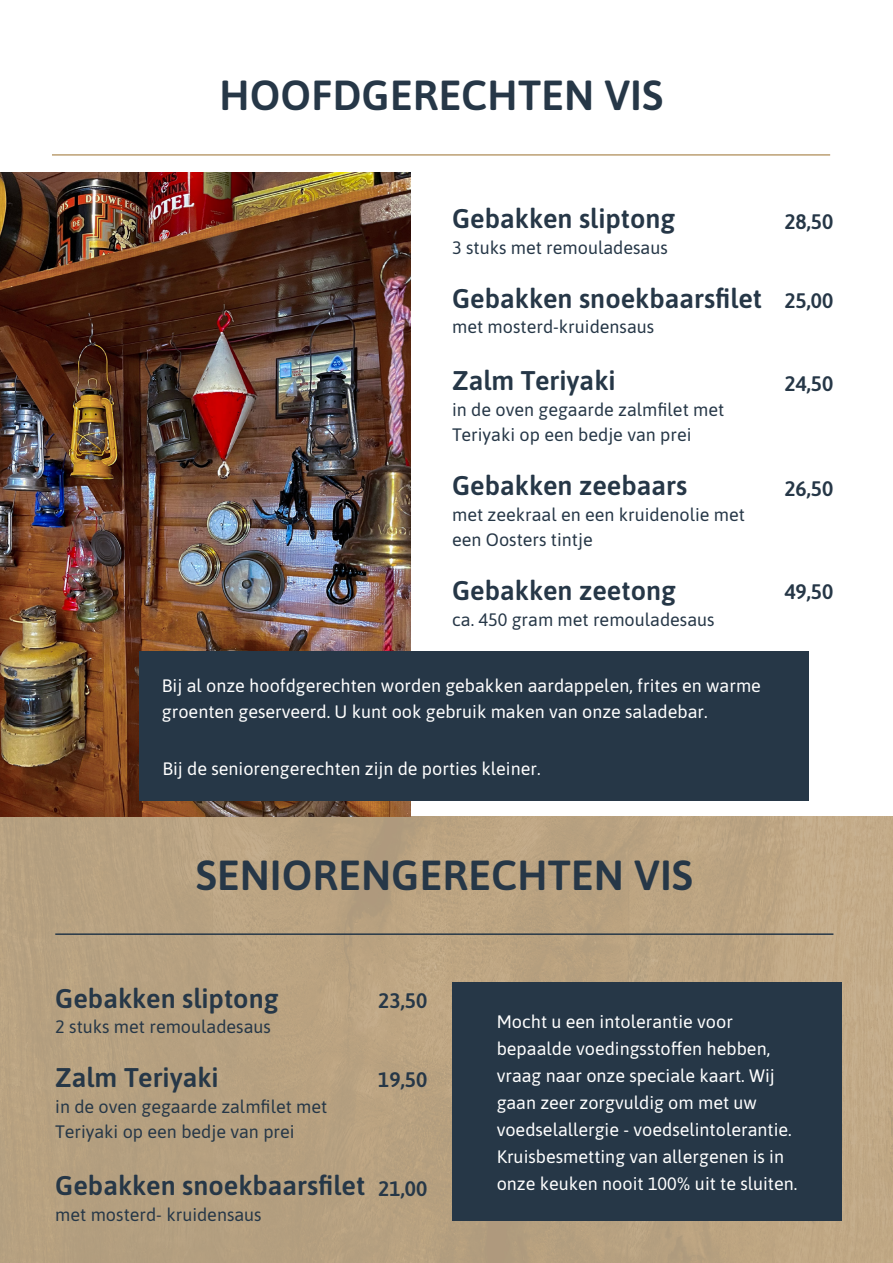
<style>
.page{position:relative;width:893px;height:1263px;background:#fff}
.page>*{position:absolute;margin:0;border:0;box-sizing:border-box;transform-origin:0 0}
.TITEL_WIT{font:600 42px "Asap";color:#263747}
.TITEL{font:600 42px "Asap";color:#263747}
.KOPJES{font:600 27px "Asap";color:#263747}
.KOPJES-2{font:600 21px "Asap";color:#263747}
.BODY{font:18px/27px "Asap";color:#fff}
.BODY-2{font:18px/25.5px "Asap";color:#263747}
</style>
<div class="page">
<div style="left:0;top:816px;width:893px;height:447px;background:#b9a281"></div>
<hr style="left:52px;top:154px;width:778px;height:2px;background:#bc9f73">
<div style="left:452px;top:982px;width:390px;height:238px;background:#263747"></div>
<img style="left:0;top:172px;width:410px;height:644px">
<hr style="left:55px;top:933px;width:778px;height:2px;background:#263747">
<div style="left:140px;top:651px;width:669px;height:150px;background:#263747"></div>
<p class="TITEL" style="left:219px;top:66px;width:446px">HOOFDGERECHTEN VIS</p>
<p class="KOPJES" style="left:452px;top:200px;width:225px">Gebakken sliptong</p>
<p class="BODY-2" style="left:452px;top:234px;width:217px">3 stuks met remouladesaus</p>
<p class="KOPJES" style="left:452px;top:279px;width:311px">Gebakken snoekbaarsfilet</p>
<p class="BODY-2" style="left:452px;top:313px;width:204px">met mosterd-kruidensaus</p>
<p class="KOPJES" style="left:452px;top:362px;width:165px">Zalm Teriyaki</p>
<p class="BODY-2" style="left:452px;top:396px;width:274px">in de oven gegaarde zalmfilet met<br>Teriyaki op een bedje van prei</p>
<p class="KOPJES" style="left:452px;top:467px;width:237px">Gebakken zeebaars</p>
<p class="BODY-2" style="left:452px;top:501px;width:294px">met zeekraal en een kruidenolie met een Oosters tintje</p>
<p class="KOPJES" style="left:452px;top:572px;width:225px">Gebakken zeetong</p>
<p class="BODY-2" style="left:452px;top:606px;width:264px">ca. 450 gram met remouladesaus</p>
<p class="BODY" style="left:162px;top:672px;width:600px;line-height:25.5px">Bij al onze hoofdgerechten worden gebakken aardappelen, frites en warme groenten geserveerd. U kunt ook gebruik maken van onze saladebar.</p>
<p class="BODY" style="left:163px;top:754px;width:380px">Bij de seniorengerechten zijn de porties kleiner.</p>
<p class="KOPJES-2" style="left:784px;top:206px;width:51px">28,50</p>
<p class="KOPJES-2" style="left:784px;top:285px;width:51px">25,00</p>
<p class="KOPJES-2" style="left:784px;top:368px;width:51px">24,50</p>
<p class="KOPJES-2" style="left:784px;top:474px;width:51px">26,50</p>
<p class="KOPJES-2" style="left:784px;top:577px;width:51px">49,50</p>
<p class="TITEL_WIT" style="left:196px;top:845px;width:499px">SENIORENGERECHTEN VIS</p>
<p class="KOPJES" style="left:55px;top:979px;width:225px">Gebakken sliptong</p>
<p class="BODY-2" style="left:55px;top:1013px;width:217px">2 stuks met remouladesaus</p>
<p class="KOPJES" style="left:55px;top:1058px;width:165px">Zalm Teriyaki</p>
<p class="BODY-2" style="left:55px;top:1092px;width:274px">in de oven gegaarde zalmfilet met<br>Teriyaki op een bedje van prei</p>
<p class="KOPJES" style="left:55px;top:1166px;width:311px">Gebakken snoekbaarsfilet</p>
<p class="BODY-2" style="left:55px;top:1200px;width:208px">met mosterd- kruidensaus</p>
<p class="KOPJES-2" style="left:378px;top:985px;width:51px">23,50</p>
<p class="KOPJES-2" style="left:378px;top:1065px;width:51px">19,50</p>
<p class="KOPJES-2" style="left:378px;top:1174px;width:51px">21,00</p>
<p class="BODY" style="left:497px;top:1007px;width:302px">Mocht u een intolerantie voor bepaalde voedingsstoffen hebben, vraag naar onze speciale kaart. Wij gaan zeer zorgvuldig om met uw voedselallergie - voedselintolerantie.<br>Kruisbesmetting van allergenen is in onze keuken nooit 100% uit te sluiten.</p>
</div>
